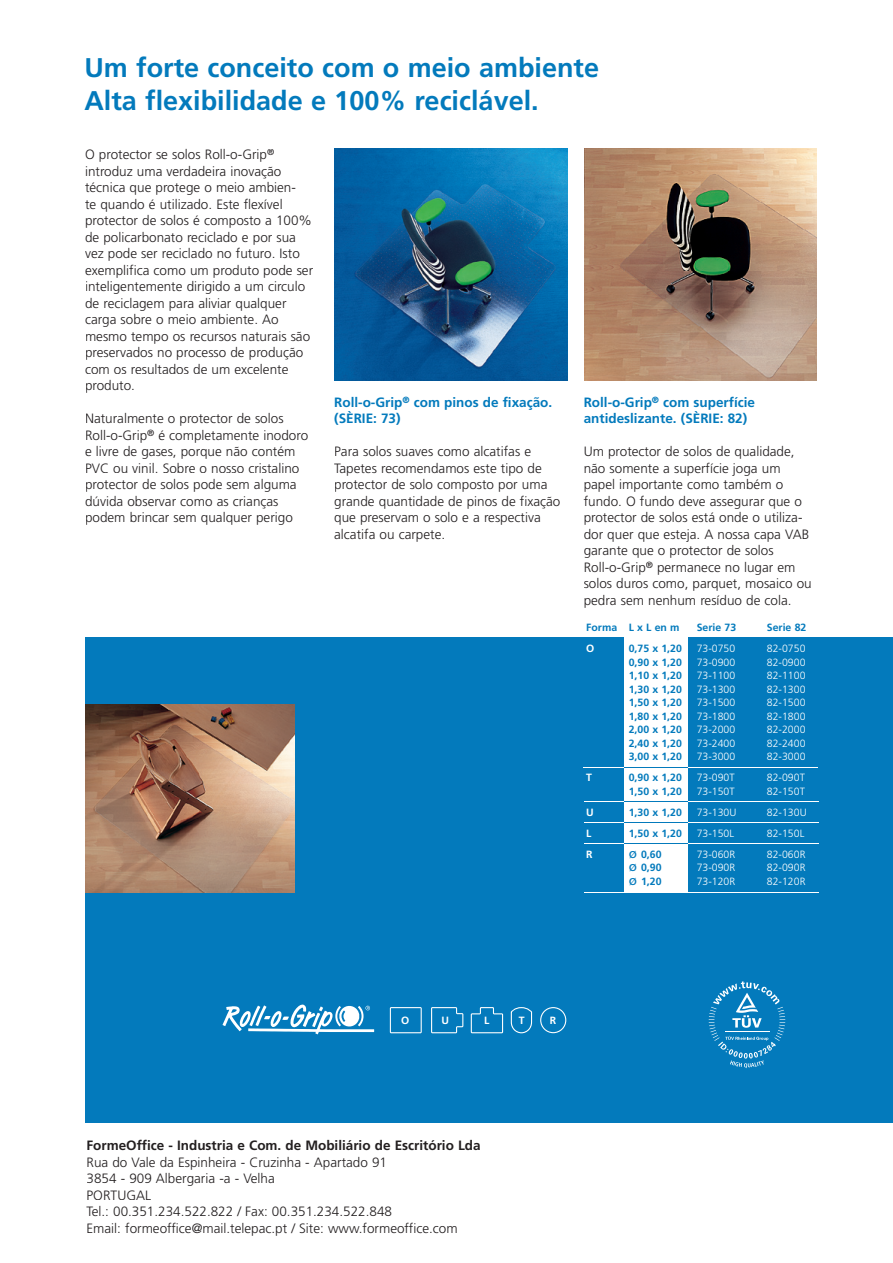
<style>
.page{position:relative;width:893px;height:1263px;background:#fff}
.page>*{position:absolute;margin:0;border:0;box-sizing:border-box;transform-origin:0 0}
.t1{font:700 27px/33px "Frutiger";color:#037abc}
.t2{font:300 13.5px/16.5px "Frutiger";color:#231f20}
.t3{font:700 13.5px/16.5px "Frutiger";color:#037abc}
.t4{font:700 13.5px "Frutiger";color:#231f20}
.t5{font:300 10.5px "Frutiger";color:#fff}
.t6{font:700 10.5px "Frutiger";color:#037abc}
.t7{font:700 10.5px "Frutiger";color:#fff}
.s1{font-weight:400;font-size:13.5px}
</style>
<div class="page">
<div style="left:85px;top:638px;width:808px;height:485px;background:#037abc"></div>
<img style="left:584px;top:149px;width:233px;height:232px">
<img style="left:335px;top:149px;width:232px;height:232px">
<div style="left:624px;top:638px;width:63px;height:254px;background:#fff"></div>
<hr style="left:584px;top:767px;width:234px;height:1px;background:#fff">
<hr style="left:624px;top:767px;width:64px;height:1px;background:#037abc">
<hr style="left:584px;top:844px;width:234px;height:1px;background:#fff">
<hr style="left:624px;top:844px;width:63px;height:1px;background:#037abc">
<hr style="left:584px;top:892px;width:234px;height:1px;background:#fff">
<hr style="left:584px;top:801px;width:234px;height:1px;background:#fff">
<hr style="left:624px;top:802px;width:63px;height:1px;background:#037abc">
<hr style="left:584px;top:822px;width:234px;height:1px;background:#fff">
<hr style="left:624px;top:822px;width:63px;height:1px;background:#037abc">
<svg style="left:223px;top:1005px;width:151px;height:29px"></svg>
<svg style="left:431px;top:1007px;width:32px;height:26px"></svg>
<svg style="left:511px;top:1007px;width:21px;height:26px"></svg>
<svg style="left:471px;top:1007px;width:32px;height:26px"></svg>
<svg style="left:390px;top:1007px;width:32px;height:26px"></svg>
<svg style="left:540px;top:1007px;width:26px;height:26px"></svg>
<img style="left:85px;top:705px;width:209px;height:187px">
<svg style="left:709px;top:981px;width:76px;height:87px"></svg>
<h1 class="t1" style="left:84px;top:51px;width:516px">Um forte conceito com o meio ambiente<br>Alta flexibilidade e 100% reciclável.</h1>
<p class="t2" style="left:85px;top:146px;width:230px">O protector se solos Roll-o-Grip<sup>® </sup>introduz uma verdadeira inovação técnica que protege o meio ambien-<br>te quando é utilizado. Este flexível protector de solos é composto a 100% de policarbonato reciclado e por sua vez pode ser reciclado no futuro. Isto exemplifica como um produto pode ser inteligentemente dirigido a um circulo de reciclagem para aliviar qualquer carga sobre o meio ambiente. Ao mesmo tempo os recursos naturais são preservados no processo de produção com os resultados de um excelente produto.</p>
<p class="t2" style="left:85px;top:410px;width:225px">Naturalmente o protector de solos Roll-o-Grip<sup>®</sup> é completamente inodoro e livre de gases, porque não contém PVC ou vinil. Sobre o nosso cristalino protector de solos pode sem alguma dúvida observar como as crianças podem brincar sem qualquer perigo</p>
<p class="t3" style="left:334px;top:394px;width:219px">Roll-o-Grip<sup>®</sup> com pinos de fixação. (SÈRIE: 73)</p>
<p class="t2" style="left:334px;top:443px;width:228px">Para solos suaves como alcatifas e<br>Tapetes recomendamos este tipo de protector de solo composto por uma grande quantidade de pinos de fixação que preservam o solo e a respectiva alcatifa ou carpete.</p>
<p class="t3" style="left:584px;top:394px;width:173px">Roll-o-Grip<sup>®</sup> com superfície antideslizante. (SÈRIE: 82)</p>
<p class="t2" style="left:584px;top:443px;width:229px">Um protector de solos de qualidade, não somente a superfície joga um papel importante como também o fundo. O fundo deve assegurar que o protector de solos está onde o utiliza&shy;dor quer que esteja. A nossa capa VAB garante que o protector de solos Roll-o-Grip<sup>®</sup> permanece no lugar em solos duros como, parquet, mosaico ou pedra sem nenhum resíduo de cola.</p>
<p class="t6" style="left:586px;top:622px;width:95px">Forma L x L en m</p>
<p class="t6" style="left:697px;top:622px;width:41px">Serie 73</p>
<p class="t6" style="left:767px;top:622px;width:41px">Serie 82</p>
<p class="t7" style="left:586px;top:643px;width:10px">O</p>
<p class="t6" style="left:629px;top:643px;width:55px">0,75 x 1,20</p>
<p class="t5" style="left:697px;top:643px;width:40px">73-0750</p>
<p class="t5" style="left:767px;top:643px;width:40px">82-0750</p>
<p class="t6" style="left:629px;top:656px;width:55px">0,90 x 1,20</p>
<p class="t5" style="left:697px;top:656px;width:40px">73-0900</p>
<p class="t5" style="left:767px;top:656px;width:40px">82-0900</p>
<p class="t6" style="left:629px;top:670px;width:55px">1,10 x 1,20</p>
<p class="t5" style="left:697px;top:670px;width:40px">73-1100</p>
<p class="t5" style="left:767px;top:670px;width:40px">82-1100</p>
<p class="t6" style="left:629px;top:683px;width:55px">1,30 x 1,20</p>
<p class="t5" style="left:697px;top:683px;width:40px">73-1300</p>
<p class="t5" style="left:767px;top:683px;width:40px">82-1300</p>
<p class="t6" style="left:629px;top:697px;width:55px">1,50 x 1,20</p>
<p class="t5" style="left:697px;top:697px;width:40px">73-1500</p>
<p class="t5" style="left:767px;top:697px;width:40px">82-1500</p>
<p class="t6" style="left:629px;top:710px;width:55px">1,80 x 1,20</p>
<p class="t5" style="left:697px;top:710px;width:40px">73-1800</p>
<p class="t5" style="left:767px;top:710px;width:40px">82-1800</p>
<p class="t6" style="left:629px;top:724px;width:55px">2,00 x 1,20</p>
<p class="t5" style="left:697px;top:724px;width:40px">73-2000</p>
<p class="t5" style="left:767px;top:724px;width:40px">82-2000</p>
<p class="t6" style="left:629px;top:737px;width:55px">2,40 x 1,20</p>
<p class="t5" style="left:697px;top:737px;width:40px">73-2400</p>
<p class="t5" style="left:767px;top:737px;width:40px">82-2400</p>
<p class="t6" style="left:629px;top:751px;width:55px">3,00 x 1,20</p>
<p class="t5" style="left:697px;top:751px;width:40px">73-3000</p>
<p class="t5" style="left:767px;top:751px;width:40px">82-3000</p>
<p class="t7" style="left:586px;top:772px;width:7px">T</p>
<p class="t6" style="left:629px;top:772px;width:55px">0,90 x 1,20</p>
<p class="t5" style="left:697px;top:772px;width:39px">73-090T</p>
<p class="t5" style="left:767px;top:772px;width:39px">82-090T</p>
<p class="t6" style="left:629px;top:785px;width:55px">1,50 x 1,20</p>
<p class="t5" style="left:697px;top:785px;width:39px">73-150T</p>
<p class="t5" style="left:767px;top:785px;width:39px">82-150T</p>
<p class="t7" style="left:586px;top:806px;width:9px">U</p>
<p class="t6" style="left:629px;top:806px;width:55px">1,30 x 1,20</p>
<p class="t5" style="left:697px;top:806px;width:41px">73-130U</p>
<p class="t5" style="left:767px;top:806px;width:41px">82-130U</p>
<p class="t7" style="left:586px;top:827px;width:7px">L</p>
<p class="t6" style="left:629px;top:827px;width:55px">1,50 x 1,20</p>
<p class="t5" style="left:697px;top:827px;width:39px">73-150L</p>
<p class="t5" style="left:767px;top:827px;width:39px">82-150L</p>
<p class="t7" style="left:586px;top:848px;width:8px">R</p>
<p class="t6" style="left:629px;top:848px;width:34px"><span class="s1">ø</span> 0,60</p>
<p class="t5" style="left:697px;top:848px;width:40px">73-060R</p>
<p class="t5" style="left:767px;top:848px;width:40px">82-060R</p>
<p class="t6" style="left:629px;top:862px;width:34px"><span class="s1">ø</span> 0,90</p>
<p class="t5" style="left:697px;top:862px;width:40px">73-090R</p>
<p class="t5" style="left:767px;top:862px;width:40px">82-090R</p>
<p class="t6" style="left:629px;top:875px;width:34px"><span class="s1">ø</span> 1,20</p>
<p class="t5" style="left:697px;top:875px;width:40px">73-120R</p>
<p class="t5" style="left:767px;top:875px;width:40px">82-120R</p>
<p class="t7" style="left:401px;top:1014px;width:10px">O</p>
<p class="t7" style="left:441px;top:1014px;width:9px">U</p>
<p class="t7" style="left:484px;top:1014px;width:7px">L</p>
<p class="t7" style="left:519px;top:1014px;width:7px">T</p>
<p class="t7" style="left:550px;top:1014px;width:8px">R</p>
<p class="t4" style="left:87px;top:1137px;width:395px">FormeOffice - Industria e Com. de Mobiliário de Escritório Lda</p>
<p class="t2" style="left:87px;top:1154px;width:373px">Rua do Vale da Espinheira - Cruzinha - Apartado 91<br>3854 - 909 Albergaria -a - Velha<br>PORTUGAL<br>Tel.: 00.351.234.522.822 / Fax: 00.351.234.522.848<br>Email: formeoffice@mail.telepac.pt / Site: www.formeoffice.com</p>
</div>
